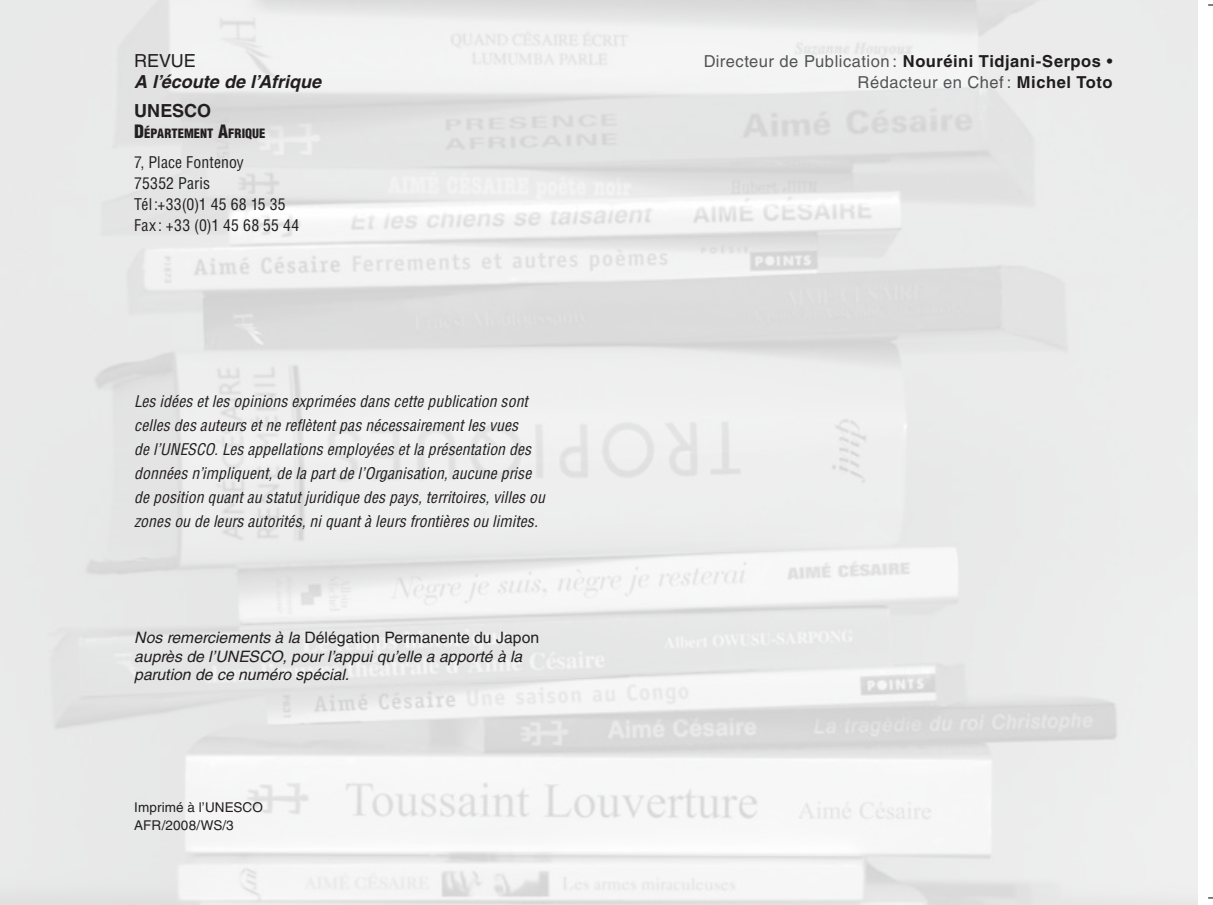
<style>
.page{position:relative;width:1213px;height:905px;background:#fff}
.page>*{position:absolute;margin:0;border:0;box-sizing:border-box;transform-origin:0 0}
.t1{font:italic 700 18px "Helvetica LT";color:#231f20}
.t2{font:700 18px "Helvetica LT";color:#231f20}
.t3{font:18px "Helvetica LT";letter-spacing:-.01em;color:#231f20}
.t4{font:16.5px/21px "Helvetica LT";letter-spacing:.03em;color:#57585a;text-align:right}
.t5{font:italic condensed 15.75px/24px "Helvetica LT";letter-spacing:.005em;color:#231f20}
.t6{font:italic 15.75px/18.9px "Helvetica LT";color:#231f20}
.t7{font:condensed 15.75px/21px "Helvetica LT";letter-spacing:.02em;color:#231f20}
.t8{font:13.5px/18px "Helvetica LT";letter-spacing:.005em;color:#231f20}
.t9{font:900 condensed 12.6px "Helvetica LT";color:#231f20}
.s1{font-size:18px}
.s2{font-style:normal}
.s3{font-weight:700;color:#231f20}
.s4{color:#231f20}
</style>
<div class="page">
<svg style="left:0;top:0;width:8px;height:6px"></svg>
<svg style="left:0;top:897px;width:8px;height:8px"></svg>
<p class="t3" style="left:134px;top:50px;width:63px">REVUE</p>
<p class="t1" style="left:134px;top:70px;width:188px">A l’écoute de l’Afrique</p>
<p class="t2" style="left:134px;top:100px;width:78px">UNESCO</p>
<p class="t9" style="left:134px;top:126px;width:133px"><span class="s1">D</span>ÉPARTEMENT <span class="s1">A</span>FRIQUE</p>
<p class="t7" style="left:134px;top:151px;width:166px">7, Place Fontenoy<br>75352 Paris<br>Tél:+33(0)1 45 68 15 35<br>Fax: +33 (0)1 45 68 55 44</p>
<p class="t5" style="left:134px;top:390px;width:412px">Les idées et les opinions exprimées dans cette publication sont celles des auteurs et ne reflètent pas nécessairement les vues<br>de l’UNESCO. Les appellations employées et la présentation des données n’impliquent, de la part de l’Organisation, aucune prise de position quant au statut juridique des pays, territoires, villes ou zones ou de leurs autorités, ni quant à leurs frontières ou limites.</p>
<p class="t6" style="left:134px;top:628px;width:406px">Nos remerciements à la <span class="s2">Délégation Permanente du Japon </span>auprès de l’UNESCO, pour l’appui qu’elle a apporté à la parution de ce numéro spécial.</p>
<p class="t8" style="left:134px;top:798px;width:130px">Imprimé à l’UNESCO<br>AFR/2008/WS/3</p>
<p class="t4" style="left:703px;top:51px;width:411px">Directeur de Publication : <span class="s3">Nouréini Tidjani-Serpos</span> <span class="s4">•<br></span>Rédacteur en Chef : <span class="s3">Michel Toto</span></p>
</div>
